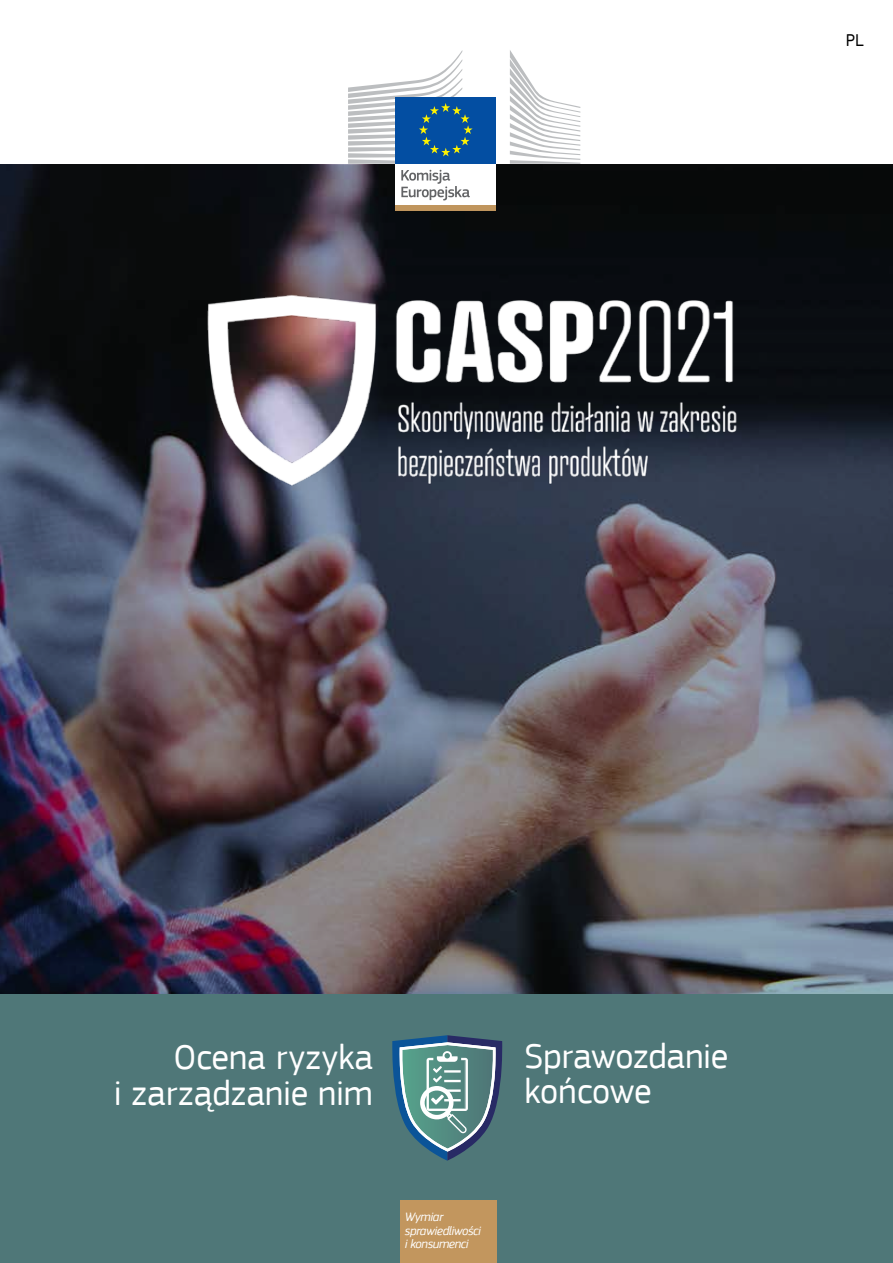
<style>
.page{position:relative;width:893px;height:1263px;background:#fff}
.page>*{position:absolute;margin:0;border:0;box-sizing:border-box;transform-origin:0 0}
.t1{font:36px/36px "EC Square Sans Pro";letter-spacing:-.005em;color:#fff;text-align:right}
.t2{font:18px "EC Square Sans Pro";color:#000}
.t3{font:italic 12.75px/13.5px "EC Square Sans Pro";letter-spacing:-.03em;color:#fff}
</style>
<div class="page">
<img style="left:0;top:164px;width:893px;height:830px">
<img style="left:170px;top:263px;width:597px;height:245px">
<div style="left:0;top:994px;width:893px;height:269px;background:#4f7778"></div>
<svg style="left:392px;top:1035px;width:110px;height:126px"></svg>
<div style="left:400px;top:1200px;width:97px;height:63px;background:#c2965e"></div>
<div style="left:396px;top:162px;width:100px;height:44px;background:#fff"></div>
<div style="left:396px;top:97px;width:100px;height:67px;background:#034ea2"></div>
<svg style="left:348px;top:50px;width:125px;height:114px"></svg>
<div style="left:396px;top:205px;width:100px;height:6px;background:#c0955d"></div>
<svg style="left:510px;top:50px;width:70px;height:114px"></svg>
<svg style="left:401px;top:170px;width:69px;height:31px"></svg>
<p class="t2" style="left:846px;top:30px;width:19px">PL</p>
<p class="t1" style="left:114px;top:1039px;width:261px">Ocena ryzyka<br>i zarządzanie nim</p>
<p class="t1" style="left:524px;top:1039px;width:206px;line-height:34.7px;text-align:left">Sprawozdanie końcowe</p>
<p class="t3" style="left:405px;top:1210px;width:78px">Wymiar sprawiedliwości i konsumenci</p>
</div>
